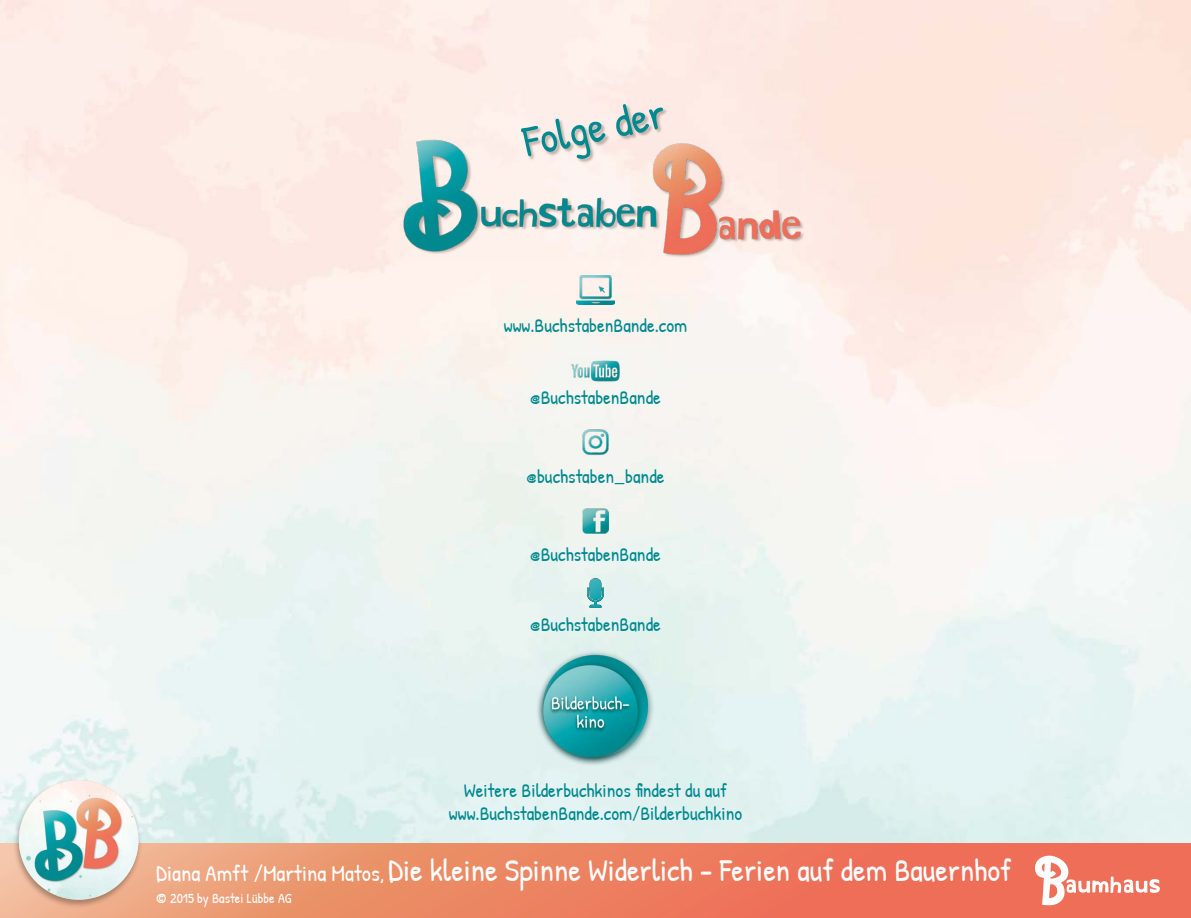
<style>
.page{position:relative;width:1191px;height:918px;background:#fff}
.page>*{position:absolute;margin:0;border:0;box-sizing:border-box;transform-origin:0 0}
.t1{font:43.75px "Patrick Hand";color:#00898f}
.t2{font:31.5px "Patrick Hand";color:#fff}
.t3{font:19.25px/23.1px "Patrick Hand";color:#00898f;text-align:center}
.t4{font:14px "Patrick Hand";color:#fff}
.s1{font-size:22.75px}
</style>
<div class="page">
<img style="left:0;top:0;width:1191px;height:918px">
<svg style="left:0;top:843px;width:1191px;height:74px"></svg>
<img style="left:583px;top:508px;width:25px;height:25px">
<img style="left:582px;top:428px;width:27px;height:28px">
<img style="left:569px;top:358px;width:53px;height:26px">
<img style="left:587px;top:578px;width:17px;height:29px">
<img style="left:576px;top:275px;width:39px;height:29px">
<div style="left:12px;top:778px;width:130px;height:130px;background:#000;opacity:.3"></div>
<img style="left:19px;top:780px;width:119px;height:119px;border-radius:60px">
<div style="left:521px;top:105px;width:146px;height:59px;background:#65564b;opacity:.4"></div>
<svg style="left:1035px;top:855px;width:124px;height:50px"></svg>
<img style="left:536px;top:649px;width:118px;height:118px">
<img style="left:401px;top:139px;width:399px;height:120px">
<h1 class="t1" style="left:517px;top:112px;width:145px;rotate:-12deg">Folge der</h1>
<p class="t3" style="left:504px;top:313px;width:185px">www.BuchstabenBande.com</p>
<p class="t3" style="left:530px;top:385px;width:132px">@BuchstabenBande</p>
<p class="t3" style="left:526px;top:464px;width:139px">@buchstaben_bande</p>
<p class="t3" style="left:530px;top:543px;width:132px">@BuchstabenBande</p>
<p class="t3" style="left:530px;top:613px;width:132px">@BuchstabenBande</p>
<p class="t3" style="left:449px;top:778px;width:295px">Weitere Bilderbuchkinos findest du auf www.BuchstabenBande.com/Bilderbuchkino</p>
<h2 class="t2" style="left:156px;top:848px;width:856px"><span class="s1">Diana Amft /Martina Matos,</span> Die kleine Spinne Widerlich - Ferien auf dem Bauernhof</h2>
<p class="t4" style="left:156px;top:888px;width:137px">© 2015 by Bastei Lübbe AG</p>
</div>
